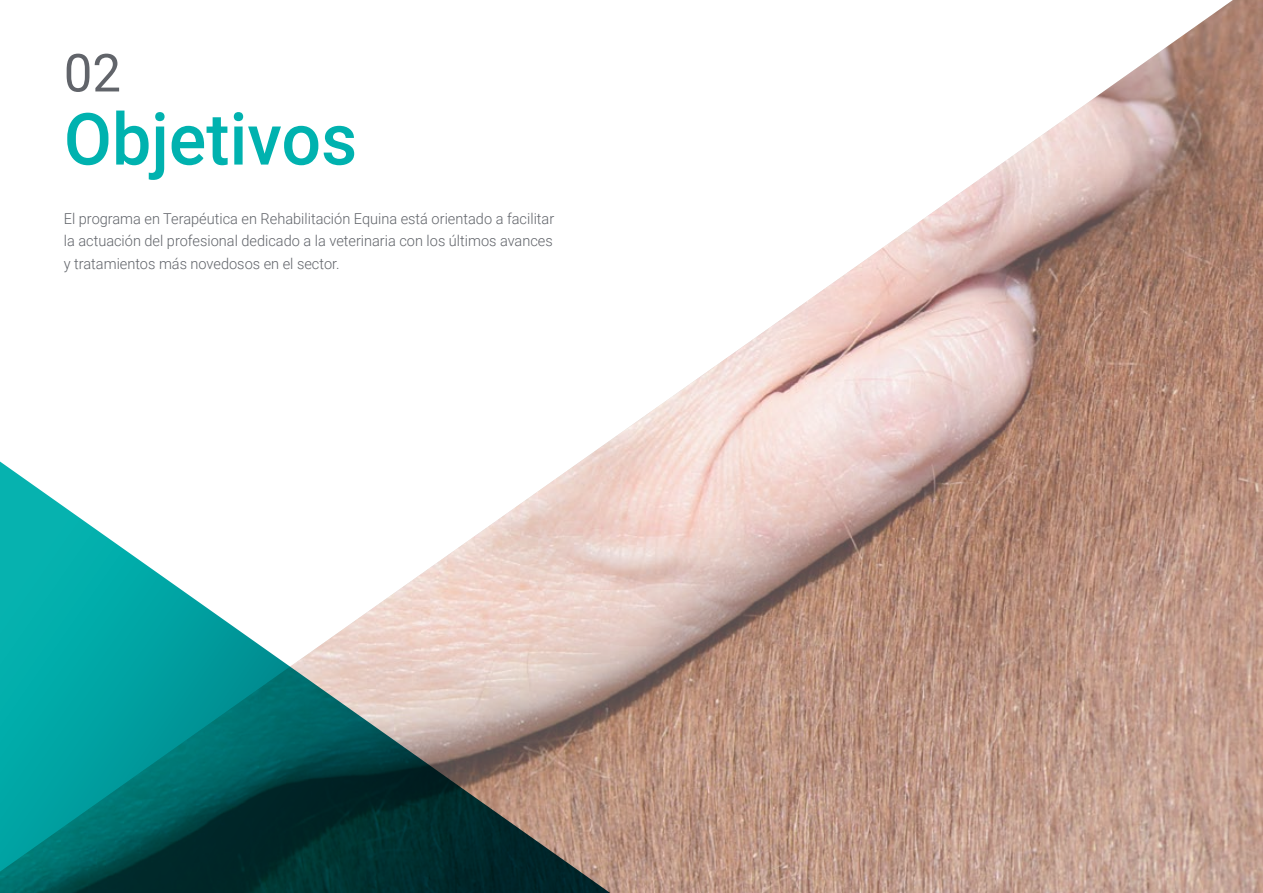
<style>
.page{position:relative;width:1263px;height:893px;background:#fff}
.page>*{position:absolute;margin:0;border:0;box-sizing:border-box;transform-origin:0 0}
.t1{font:500 72px "Roboto";color:#00b2af}
.t2{font:52.5px "Roboto";color:#61646a}
.t3{font:300 15px/22.5px "Roboto";color:#61646a;text-align:justify}
</style>
<div class="page">
<img style="left:602px;top:0;width:661px;height:893px">
<svg style="left:0;top:446px;width:640px;height:447px"></svg>
<h2 class="t2" style="left:64px;top:36px;width:59px">02</h2>
<h1 class="t1" style="left:64px;top:89px;width:295px">Objetivos</h1>
<p class="t3" style="left:64px;top:207px;width:492px">El programa en Terapéutica en Rehabilitación Equina está orientado a facilitar la actuación del profesional dedicado a la veterinaria con los últimos avances y tratamientos más novedosos en el sector.</p>
</div>
